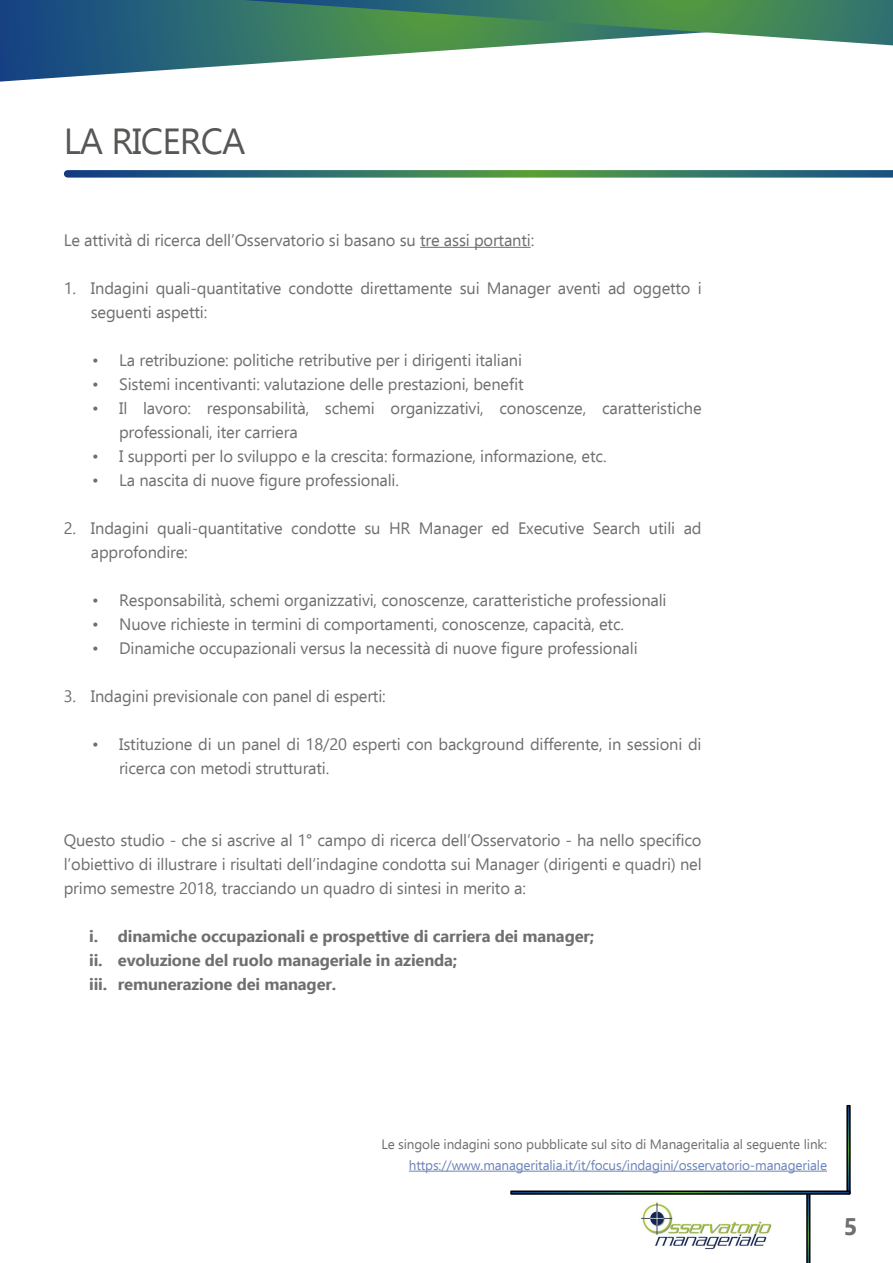
<style>
.page{position:relative;width:893px;height:1263px;background:#fff}
.page>*{position:absolute;margin:0;border:0;box-sizing:border-box;transform-origin:0 0}
.t1{font:36.3px "Ebrima";letter-spacing:-.025em;color:#575756}
.t2{font:700 24px "Ebrima";color:#706f6f}
.t3{font:16.5px/24px "Ebrima";letter-spacing:-.01em;color:#706f6f}
.t4{font:700 16.5px/24px "Ebrima";letter-spacing:-.01em;color:#706f6f}
.t5{font:13.5px "Ebrima";letter-spacing:-.01em;color:#6b84b9}
.t6{font:13.5px "Ebrima";letter-spacing:-.01em;color:#706f6f}
</style>
<div class="page">
<svg style="left:68px;top:170px;width:825px;height:8px;background:#3f7971"></svg>
<svg style="left:0;top:0;width:265px;height:82px;background:#3d6d8e"></svg>
<svg style="left:509px;top:1104px;width:342px;height:159px"></svg>
<svg style="left:213px;top:0;width:680px;height:63px"></svg>
<img style="left:638px;top:1200px;width:137px;height:51px">
<hr style="left:420px;top:247px;width:111px;height:1px;background:#706f6f">
<hr style="left:409px;top:1171px;width:418px;height:1px;background:#6b84b9">
<h1 class="t1" style="left:64px;top:115px;width:183px">LA RICERCA</h1>
<p class="t3" style="left:64px;top:228px;width:472px">Le attività di ricerca dell’Osservatorio si basano su tre assi portanti:</p>
<p class="t3" style="left:91px;top:276px;width:612px;text-indent:-27px">1. Indagini quali-quantitative condotte direttamente sui Manager aventi ad oggetto i seguenti aspetti:</p>
<p class="t3" style="left:92px;top:348px;width:432px">• La retribuzione: politiche retributive per i dirigenti italiani</p>
<p class="t3" style="left:92px;top:372px;width:433px">• Sistemi incentivanti: valutazione delle prestazioni, benefit</p>
<p class="t3" style="left:119px;top:396px;width:584px;text-indent:-27px">• Il lavoro: responsabilità, schemi organizzativi, conoscenze, caratteristiche professionali, iter carriera</p>
<p class="t3" style="left:92px;top:444px;width:516px">• I supporti per lo sviluppo e la crescita: formazione, informazione, etc.</p>
<p class="t3" style="left:92px;top:468px;width:308px">• La nascita di nuove figure professionali.</p>
<p class="t3" style="left:91px;top:516px;width:612px;text-indent:-27px">2. Indagini quali-quantitative condotte su HR Manager ed Executive Search utili ad approfondire:</p>
<p class="t3" style="left:92px;top:588px;width:576px">• Responsabilità, schemi organizzativi, conoscenze, caratteristiche professionali</p>
<p class="t3" style="left:92px;top:612px;width:533px">• Nuove richieste in termini di comportamenti, conoscenze, capacità, etc.</p>
<p class="t3" style="left:92px;top:636px;width:547px">• Dinamiche occupazionali versus la necessità di nuove figure professionali</p>
<p class="t3" style="left:64px;top:684px;width:323px">3. Indagini previsionale con panel di esperti:</p>
<p class="t3" style="left:119px;top:732px;width:584px;text-indent:-27px">• Istituzione di un panel di 18/20 esperti con background differente, in sessioni di ricerca con metodi strutturati.</p>
<p class="t3" style="left:64px;top:828px;width:639px;text-align:justify">Questo studio - che si ascrive al 1° campo di ricerca dell’Osservatorio - ha nello specifico l’obiettivo di illustrare i risultati dell’indagine condotta sui Manager (dirigenti e quadri) nel primo semestre 2018, tracciando un quadro di sintesi in merito a:</p>
<p class="t4" style="left:89px;top:924px;width:507px">i. dinamiche occupazionali e prospettive di carriera dei manager; ii. evoluzione del ruolo manageriale in azienda;<br>iii. remunerazione dei manager.</p>
<p class="t6" style="left:381px;top:1134px;width:447px">Le singole indagini sono pubblicate sul sito di Manageritalia al seguente link:</p>
<p class="t5" style="left:409px;top:1155px;width:420px">https://www.manageritalia.it/it/focus/indagini/osservatorio-manageriale</p>
<h2 class="t2" style="left:844px;top:1209px;width:15px">5</h2>
</div>
